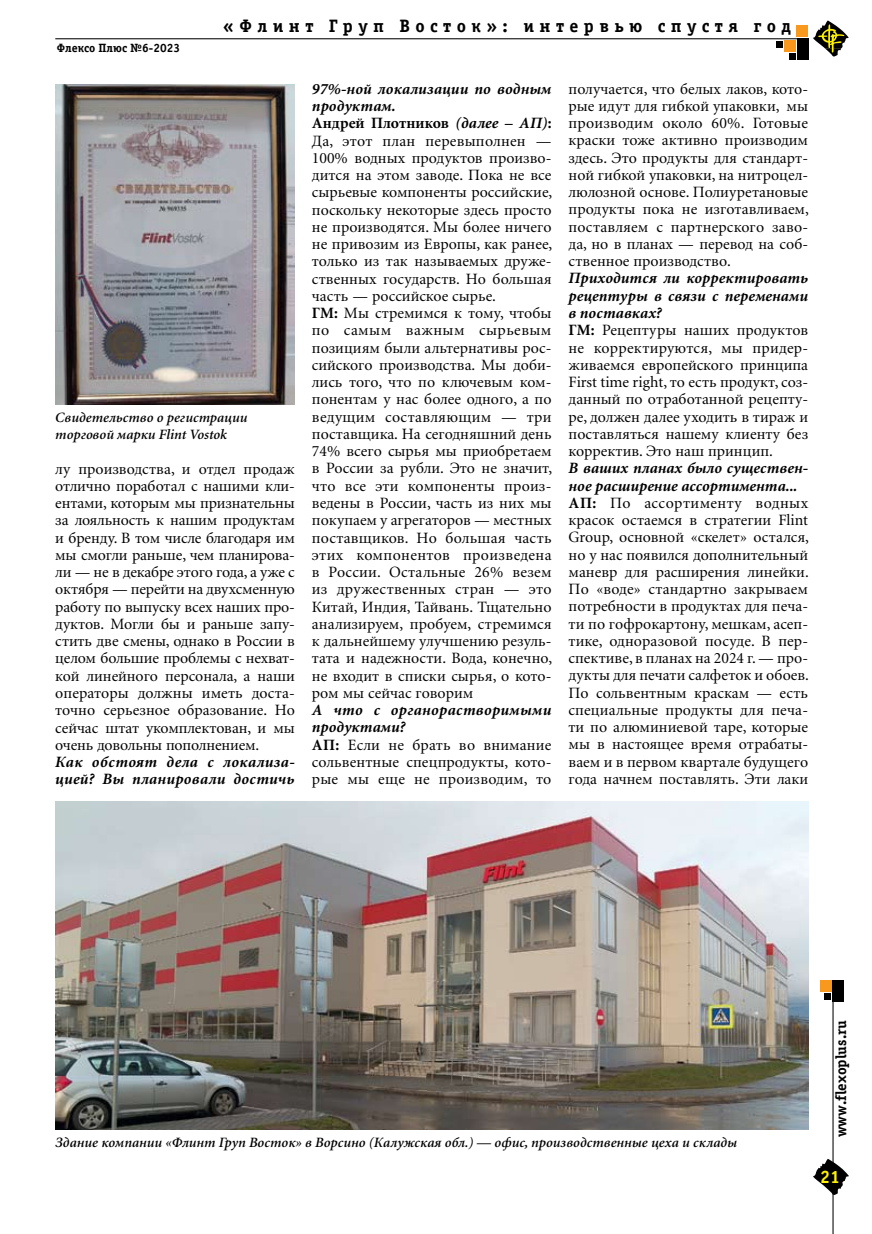
<style>
.page{position:relative;width:872px;height:1234px;background:#fff}
.page>*{position:absolute;margin:0;border:0;box-sizing:border-box;transform-origin:0 0}
.t1{font:700 18px "Officina Serif C";letter-spacing:.3em;color:#000}
.t2{font:700 18px "Officina Serif C";color:#fff200}
.t3{font:15.75px/17.2px "Minion Cyr";color:#000}
.t4{font:italic 700 15.75px/17.2px "Minion Cyr";letter-spacing:.02em;color:#000}
.t5{font:700 15px "Officina Serif C";color:#000}
.t6{font:italic 600 14.25px/17.2px "Minion Cyr";color:#000}
.t7{font:700 12px "Officina Serif C";color:#000}
.s1{font-weight:700;font-style:italic}
.s2{font-weight:700}
</style>
<div class="page">
<div style="left:789px;top:53px;width:6px;height:7px;background:#000"></div>
<svg style="left:776px;top:41px;width:6px;height:6px"></svg>
<div style="left:797px;top:39px;width:11px;height:21px;background:#000"></div>
<div style="left:784px;top:41px;width:11px;height:11px;background:#f8991d"></div>
<div style="left:797px;top:26px;width:11px;height:11px;background:#f8991d"></div>
<hr style="left:55px;top:38px;width:753px;height:1px;background:#000">
<div style="left:824px;top:992px;width:7px;height:7px;background:#000"></div>
<div style="left:832px;top:980px;width:11px;height:21px;background:#000"></div>
<div style="left:820px;top:980px;width:11px;height:11px;background:#f8991d"></div>
<hr style="left:832px;top:1000px;width:1px;height:233px;background:#000">
<svg style="left:813px;top:1158px;width:36px;height:36px"></svg>
<svg style="left:813px;top:21px;width:35px;height:36px"></svg>
<img style="left:55px;top:84px;width:240px;height:320px">
<img style="left:55px;top:801px;width:753px;height:328px">
<p class="t7" style="left:57px;top:42px;width:125px">Флексо Плюс №6-2023</p>
<p class="t1" style="left:223px;top:16px;width:569px">«Флинт Груп Восток»: интервью спустя год</p>
<p class="t6" style="left:55px;top:408px;width:194px">Свидетельство о регистрации торговой марки Flint Vostok</p>
<p class="t3" style="left:55px;top:459px;width:241px;text-align:justify">лу производства, и отдел продаж отлично поработал с нашими кли&shy;ентами, которым мы признательны за лояльность к нашим продуктам и бренду. В том числе благодаря им мы смогли раньше, чем планирова&shy;ли — не в декабре этого года, а уже с октября — перейти на двухсменную работу по выпуску всех наших про&shy;дуктов. Могли бы и раньше запу&shy;стить две смены, однако в России в целом большие проблемы с нехват&shy;кой линейного персонала, а наши операторы должны иметь доста&shy;точно серьезное образование. Но сейчас штат укомплектован, и мы очень довольны пополнением.</p>
<p class="t4" style="left:55px;top:753px;width:241px">Как обстоят дела с локализа&shy;цией? Вы планировали достичь</p>
<p class="t3" style="left:312px;top:80px;width:242px"><span class="s1">97%-ной локализации по водным продуктам.<br></span><span class="s2">Андрей Плотников</span> <span class="s1">(далее – АП)</span><span class="s2">:<br></span>Да, этот план перевыполнен —<br>100% водных продуктов произво&shy;дится на этом заводе. Пока не все сырьевые компоненты российские, поскольку некоторые здесь просто не производятся. Мы более ничего не привозим из Европы, как ранее, только из так называемых друже&shy;ственных государств. Но большая часть — российское сырье.<br><span class="s2">ГМ:</span> Мы стремимся к тому, чтобы по самым важным сырьевым позициям были альтернативы рос&shy;сийского производства. Мы доби&shy;лись того, что по ключевым ком&shy;понентам у нас более одного, а по ведущим составляющим — три поставщика. На сегодняшний день<br>74% всего сырья мы приобретаем в России за рубли. Это не значит, что все эти компоненты произ&shy;ведены в России, часть из них мы покупаем у агрегаторов — местных поставщиков. Но большая часть этих компонентов произведена в России. Остальные 26% везем из дружественных стран — это<br>Китай, Индия, Тайвань. Тщательно анализируем, пробуем, стремимся к дальнейшему улучшению резуль&shy;тата и надежности. Вода, конечно, не входит в списки сырья, о кото&shy;ром мы сейчас говорим</p>
<p class="t3" style="left:312px;top:701px;width:241px"><span class="s1">А что с органорастворимыми продуктами?<br></span><span class="s2">АП:</span> Если не брать во внимание сольвентные спецпродукты, кото&shy;рые мы еще не производим, то</p>
<p class="t3" style="left:568px;top:80px;width:242px;text-align:justify">получается, что белых лаков, кото&shy;рые идут для гибкой упаковки, мы производим около 60%. Готовые краски тоже активно производим здесь. Это продукты для стандарт&shy;ной гибкой упаковки, на нитроцел&shy;люлозной основе. Полиуретановые продукты пока не изготавливаем, поставляем с партнерского заво&shy;да, но в планах — перевод на соб&shy;ственное производство.</p>
<p class="t3" style="left:568px;top:269px;width:241px"><span class="s1">Приходится ли корректировать рецептуры в связи с переменами в поставках?<br></span><span class="s2">ГМ:</span> Рецептуры наших продуктов не корректируются, мы придер&shy;живаемся европейского принципа<br>First time right, то есть продукт, соз&shy;данный по отработанной рецепту&shy;ре, должен далее уходить в тираж и поставляться нашему клиенту без корректив. Это наш принцип.</p>
<p class="t3" style="left:568px;top:459px;width:242px"><span class="s1">В ваших планах было существен&shy;ное расширение ассортимента...<br></span><span class="s2">АП:</span> По ассортименту водных красок остаемся в стратегии Flint<br>Group, основной «скелет» остался, но у нас появился дополнительный маневр для расширения линейки.<br>По «воде» стандартно закрываем потребности в продуктах для печа&shy;ти по гофрокартону, мешкам, асеп&shy;тике, одноразовой посуде. В пер&shy;спективе, в планах на 2024 г.— про&shy;дукты для печати салфеток и обоев.<br>По сольвентным краскам — есть специальные продукты для печа&shy;ти по алюминиевой таре, которые мы в настоящее время отрабаты&shy;ваем и в первом квартале будущего года начнем поставлять. Эти лаки</p>
<p class="t6" style="left:55px;top:1133px;width:683px">Здание компании «Флинт Груп Восток» в Ворсино (Калужская обл.) — офис, производственные цеха и склады</p>
<p class="t5" style="left:832px;top:1136px;width:118px;rotate:-90deg">www.flexoplus.ru</p>
<p class="t2" style="left:820px;top:1165px;width:22px">21</p>
</div>
